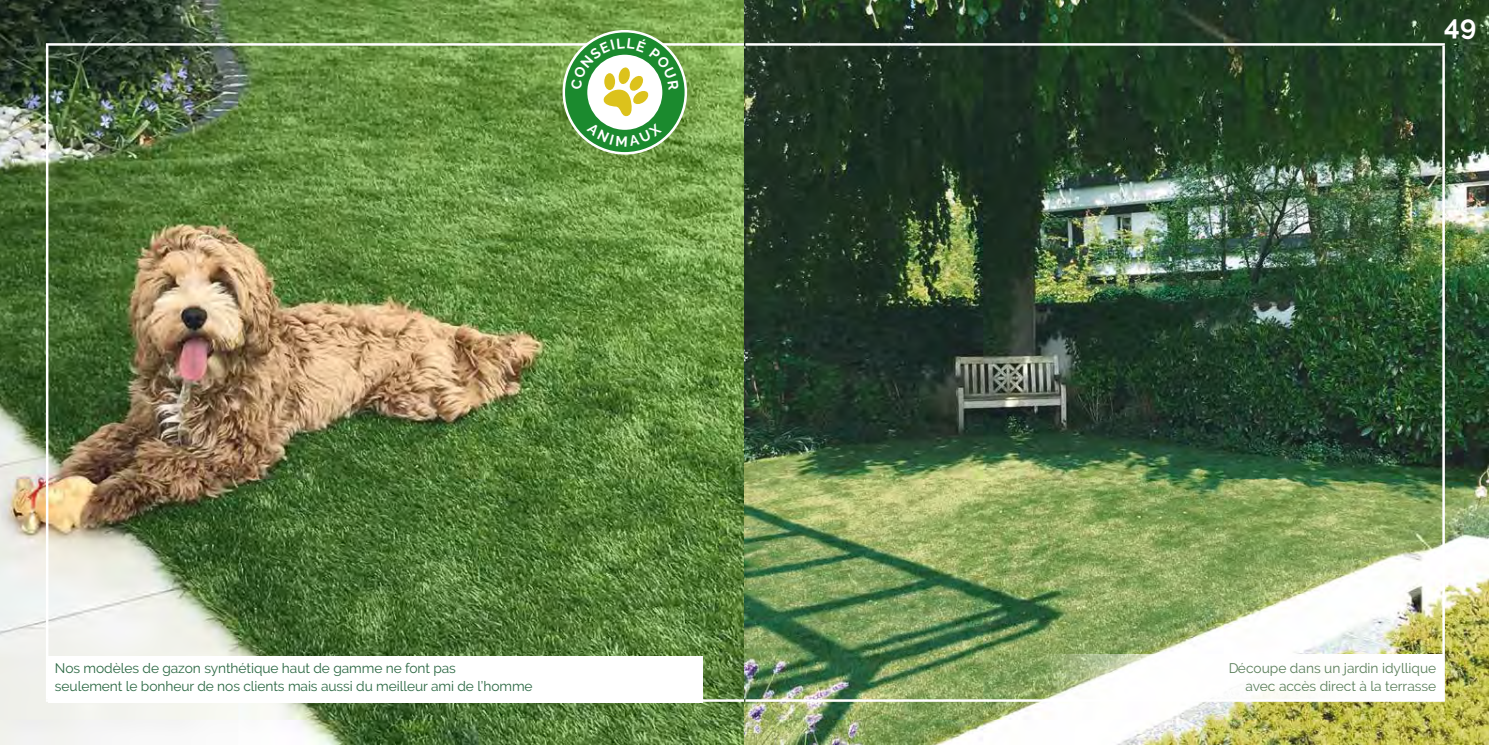
<style>
.page{position:relative;width:1489px;height:745px;background:#fff}
.page>*{position:absolute;margin:0;border:0;box-sizing:border-box;transform-origin:0 0}
.t1{font:700 27.5px "Raleway";color:#fff}
.t2{font:13.75px/17.5px "Raleway";letter-spacing:-.005em;color:#2b6843}
.t3{font:13.75px/17.5px "Raleway";color:#426c42;text-align:right}
</style>
<div class="page">
<img style="left:0;top:0;width:1488px;height:744px">
<div style="left:48px;top:656px;width:654px;height:46px;background:#fff"></div>
<hr style="left:46px;top:43px;width:699px;height:3px;background:#fff">
<hr style="left:46px;top:698px;width:699px;height:3px;background:#fff">
<hr style="left:46px;top:44px;width:2px;height:654px;background:#fff">
<svg style="left:790px;top:653px;width:652px;height:45px"></svg>
<hr style="left:745px;top:698px;width:699px;height:3px;background:#fff">
<hr style="left:745px;top:43px;width:699px;height:3px;background:#fff">
<hr style="left:1442px;top:46px;width:2px;height:654px;background:#fff">
<svg style="left:562px;top:30px;width:125px;height:124px"></svg>
<h1 class="t1" style="left:1444px;top:10px;width:33px">49</h1>
<p class="t2" style="left:55px;top:659px;width:479px">Nos modèles de gazon synthétique haut de gamme ne font pas<br>seulement le bonheur de nos clients mais aussi du meilleur ami de l’homme</p>
<p class="t3" style="left:1227px;top:659px;width:210px">Découpe dans un jardin idyllique avec accès direct à la terrasse</p>
</div>
